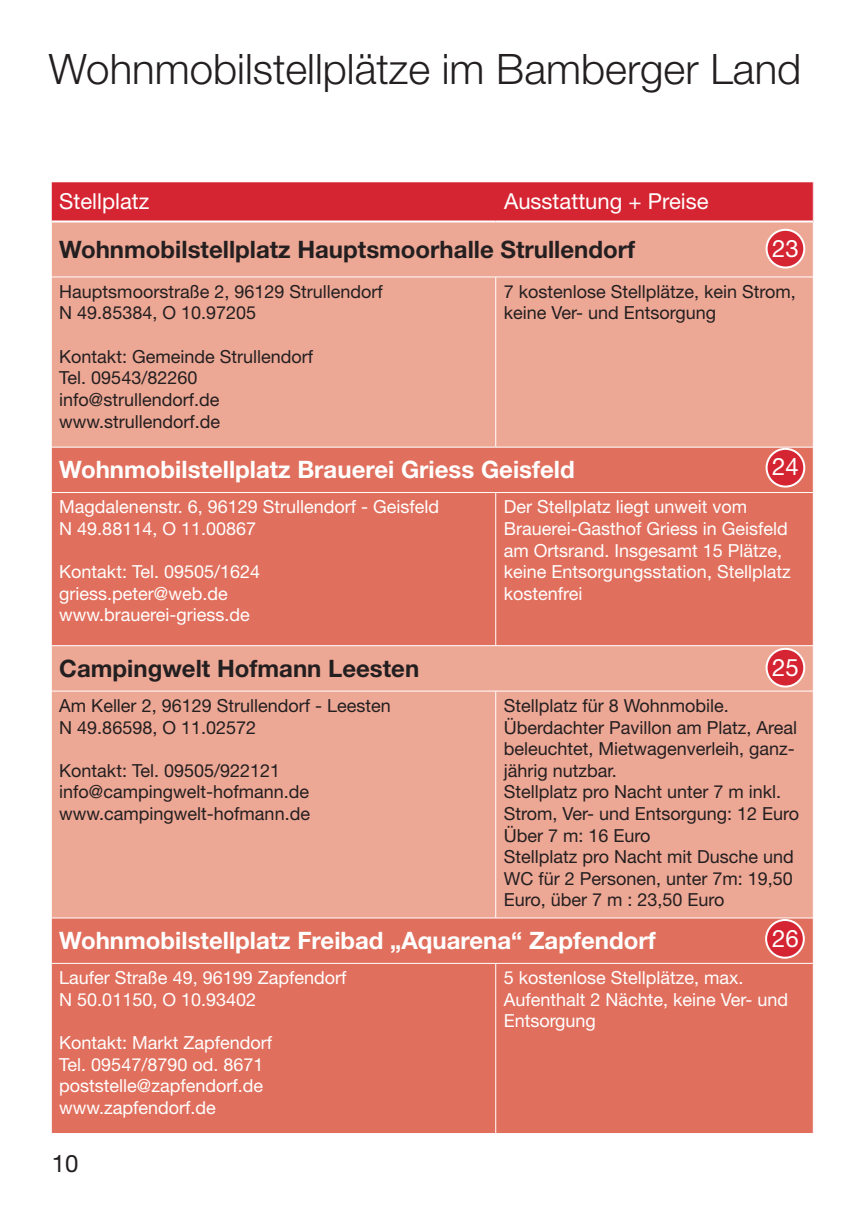
<style>
.page{position:relative;width:862px;height:1214px;background:#fff}
.page>*{position:absolute;margin:0;border:0;box-sizing:border-box;transform-origin:0 0}
.t1{font:300 42px "Helvetica Neue LT Pro";color:#231f20}
.t2{font:700 24px "Helvetica Neue LT Pro";color:#fff}
.t3{font:700 24px "Helvetica Neue LT Pro";color:#231f20}
.t4{font:24px "Helvetica Neue LT Pro";color:#fff}
.t5{font:24px "Helvetica Neue LT Pro";color:#231f20}
.t6{font:22px "Helvetica Neue LT Pro";color:#fff}
.t7{font:18px/21.6px "Helvetica Neue LT Pro";color:#231f20}
.t8{font:18px/21.6px "Helvetica Neue LT Pro";color:#fff}
</style>
<div class="page">
<div style="left:51px;top:182px;width:762px;height:39px;background:#d62532"></div>
<div style="left:52px;top:222px;width:761px;height:225px;background:#eda795"></div>
<svg style="left:52px;top:448px;width:761px;height:685px;background:#e58573"></svg>
<hr style="left:52px;top:276px;width:444px;height:1px;background:#fff">
<hr style="left:496px;top:276px;width:317px;height:1px;background:#fff">
<hr style="left:495px;top:277px;width:1px;height:170px;background:#fff">
<hr style="left:51px;top:492px;width:445px;height:1px;background:#fff">
<hr style="left:496px;top:492px;width:317px;height:1px;background:#fff">
<hr style="left:495px;top:492px;width:1px;height:153px;background:#fff">
<hr style="left:51px;top:645px;width:445px;height:1px;background:#fff">
<hr style="left:496px;top:645px;width:317px;height:1px;background:#fff">
<hr style="left:51px;top:690px;width:445px;height:1px;background:#fff">
<hr style="left:496px;top:690px;width:317px;height:1px;background:#fff">
<hr style="left:495px;top:691px;width:1px;height:226px;background:#fff">
<hr style="left:51px;top:962px;width:445px;height:1px;background:#fff">
<hr style="left:496px;top:962px;width:317px;height:1px;background:#fff">
<hr style="left:495px;top:963px;width:1px;height:170px;background:#fff">
<hr style="left:51px;top:917px;width:445px;height:1px;background:#fff">
<hr style="left:496px;top:917px;width:317px;height:1px;background:#fff">
<hr style="left:51px;top:182px;width:1px;height:39px;background:#fff">
<hr style="left:52px;top:220px;width:444px;height:2px;background:#fff">
<hr style="left:496px;top:220px;width:317px;height:2px;background:#fff">
<div style="left:766px;top:230px;width:38px;height:37px;background:#d62532;border-radius:50%"></div>
<div style="left:765px;top:229px;width:40px;height:39px;border:2px solid #fff;border-radius:50%"></div>
<div style="left:766px;top:449px;width:38px;height:37px;background:#d62532;border-radius:50%"></div>
<div style="left:765px;top:448px;width:40px;height:39px;border:2px solid #fff;border-radius:50%"></div>
<div style="left:766px;top:648px;width:38px;height:38px;background:#d62532;border-radius:50%"></div>
<div style="left:765px;top:647px;width:40px;height:40px;border:2px solid #fff;border-radius:50%"></div>
<div style="left:766px;top:919px;width:38px;height:38px;background:#d62532;border-radius:50%"></div>
<div style="left:765px;top:918px;width:40px;height:40px;border:2px solid #fff;border-radius:50%"></div>
<h1 class="t1" style="left:49px;top:43px;width:754px">Wohnmobilstellplätze im Bamberger Land</h1>
<p class="t6" style="left:59px;top:188px;width:92px">Stellplatz</p>
<p class="t6" style="left:504px;top:188px;width:206px">Ausstattung + Preise</p>
<h2 class="t3" style="left:59px;top:234px;width:577px">Wohnmobilstellplatz Hauptsmoorhalle Strullendorf</h2>
<p class="t7" style="left:59px;top:280px;width:325px">Hauptsmoorstraße 2, 96129 Strullendorf<br>N 49.85384, O 10.97205</p>
<p class="t7" style="left:59px;top:345px;width:255px">Kontakt: Gemeinde Strullendorf<br>Tel. 09543/82260 info@strullendorf.de www.strullendorf.de</p>
<h2 class="t4" style="left:772px;top:234px;width:28px">23</h2>
<p class="t7" style="left:504px;top:280px;width:294px">7 kostenlose Stellplätze, kein Strom, keine Ver- und Entsorgung</p>
<h2 class="t4" style="left:772px;top:451px;width:28px">24</h2>
<h2 class="t2" style="left:59px;top:454px;width:517px">Wohnmobilstellplatz Brauerei Griess Geisfeld</h2>
<p class="t8" style="left:59px;top:495px;width:381px">Magdalenenstr. 6, 96129 Strullendorf - Geisfeld<br>N 49.88114, O 11.00867</p>
<p class="t8" style="left:59px;top:560px;width:202px">Kontakt: Tel. 09505/1624 griess.peter@web.de www.brauerei-griess.de</p>
<p class="t8" style="left:504px;top:495px;width:288px">Der Stellplatz liegt unweit vom<br>Brauerei-Gasthof Griess in Geisfeld am Ortsrand. Insgesamt 15 Plätze, keine Entsorgungsstation, Stellplatz kostenfrei</p>
<h2 class="t4" style="left:772px;top:652px;width:28px">25</h2>
<h2 class="t3" style="left:59px;top:653px;width:361px">Campingwelt Hofmann Leesten</h2>
<p class="t7" style="left:59px;top:694px;width:333px">Am Keller 2, 96129 Strullendorf - Leesten<br>N 49.86598, O 11.02572</p>
<p class="t7" style="left:59px;top:759px;width:252px">Kontakt: Tel. 09505/922121 info@campingwelt-hofmann.de www.campingwelt-hofmann.de</p>
<p class="t7" style="left:504px;top:694px;width:297px">Stellplatz für 8 Wohnmobile.<br>Überdachter Pavillon am Platz, Areal beleuchtet, Mietwagenverleih, ganz&shy;jährig nutzbar.<br>Stellplatz pro Nacht unter 7 m inkl.<br>Strom, Ver- und Entsorgung: 12 Euro<br>Über 7 m: 16 Euro<br>Stellplatz pro Nacht mit Dusche und<br>WC für 2 Personen, unter 7m: 19,50<br>Euro, über 7 m : 23,50 Euro</p>
<h2 class="t2" style="left:59px;top:925px;width:598px">Wohnmobilstellplatz Freibad „Aquarena“ Zapfendorf</h2>
<p class="t8" style="left:59px;top:966px;width:289px">Laufer Straße 49, 96199 Zapfendorf<br>N 50.01150, O 10.93402</p>
<p class="t8" style="left:59px;top:1031px;width:214px">Kontakt: Markt Zapfendorf<br>Tel. 09547/8790 od. 8671 poststelle@zapfendorf.de www.zapfendorf.de</p>
<h2 class="t4" style="left:772px;top:923px;width:28px">26</h2>
<p class="t8" style="left:504px;top:966px;width:286px">5 kostenlose Stellplätze, max.<br>Aufenthalt 2 Nächte, keine Ver- und<br>Entsorgung</p>
<h2 class="t5" style="left:52px;top:1147px;width:28px">10</h2>
</div>
